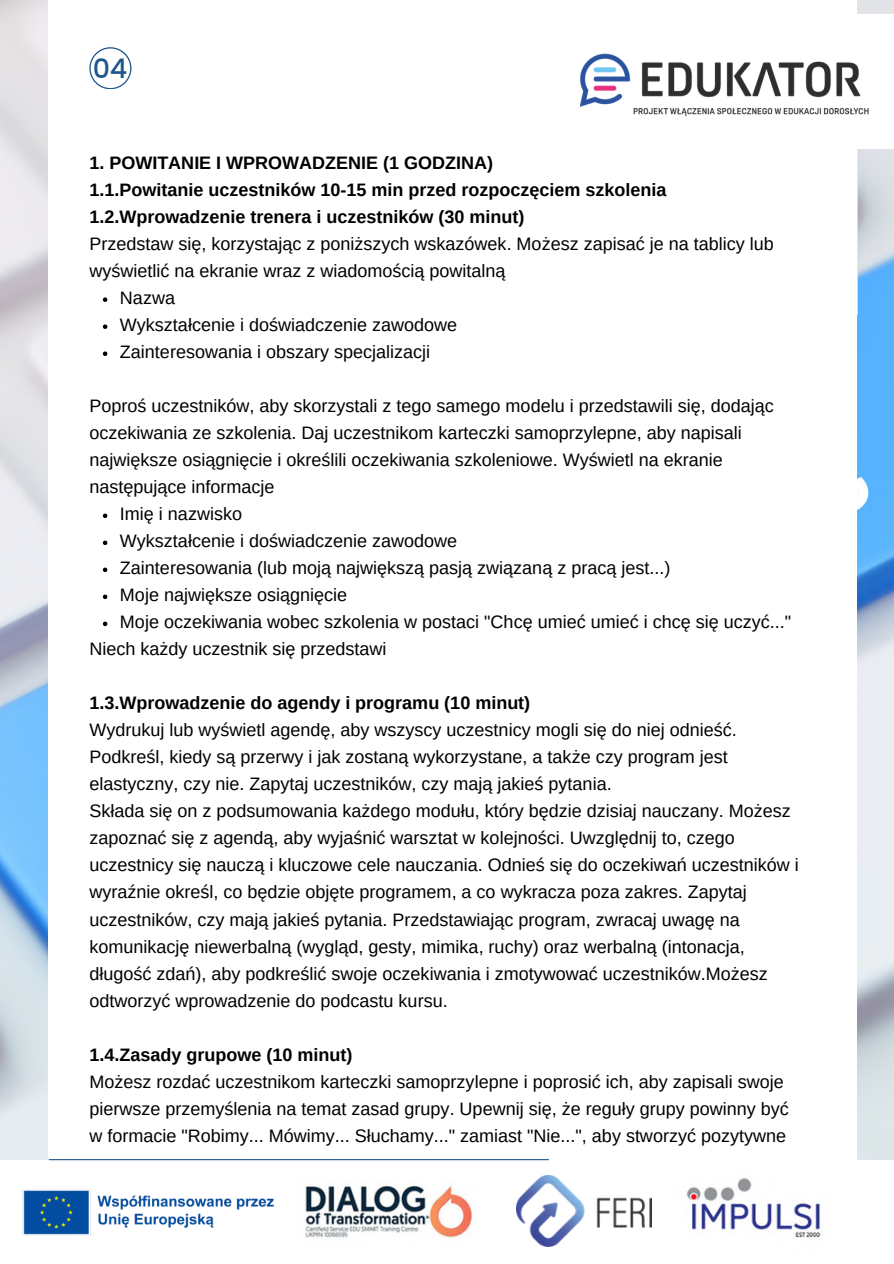
<style>
.page{position:relative;width:894px;height:1264px;background:#fff}
.page>*{position:absolute;margin:0;border:0;box-sizing:border-box;transform-origin:0 0}
.t1{font:500 27px "Poppins";color:#20578b}
.t2{font:18px/27px "Arimo";color:#000}
.t3{font:700 18px/27px "Arimo";color:#000}
</style>
<div class="page">
<img style="left:0;top:0;width:893px;height:1160px">
<div style="left:49px;top:0;width:808px;height:1263px;background:#fff"></div>
<svg style="left:103px;top:297px;width:4px;height:5px"></svg>
<svg style="left:103px;top:324px;width:4px;height:5px"></svg>
<svg style="left:103px;top:351px;width:4px;height:5px"></svg>
<svg style="left:103px;top:513px;width:4px;height:5px"></svg>
<svg style="left:103px;top:540px;width:4px;height:5px"></svg>
<svg style="left:103px;top:567px;width:4px;height:5px"></svg>
<svg style="left:103px;top:594px;width:4px;height:5px"></svg>
<svg style="left:103px;top:621px;width:4px;height:5px"></svg>
<img style="left:686px;top:1178px;width:135px;height:60px">
<img style="left:516px;top:1175px;width:135px;height:71px">
<img style="left:305px;top:1184px;width:168px;height:54px">
<hr style="left:49px;top:1159px;width:499px;height:1px;background:#20578b">
<svg style="left:89px;top:47px;width:42px;height:42px"></svg>
<div style="left:539px;top:14px;width:354px;height:134px;background:#fff"></div>
<img style="left:579px;top:53px;width:290px;height:64px">
<img style="left:22px;top:1189px;width:252px;height:47px">
<p class="t1" style="left:93px;top:53px;width:36px">04</p>
<p class="t3" style="left:89px;top:149px;width:578px">1. POWITANIE I WPROWADZENIE (1 GODZINA)<br>1.1.Powitanie uczestników 10-15 min przed rozpoczęciem szkolenia<br>1.2.Wprowadzenie trenera i uczestników (30 minut)</p>
<p class="t2" style="left:89px;top:230px;width:685px">Przedstaw się, korzystając z poniższych wskazówek. Możesz zapisać je na tablicy lub</p>
<p class="t2" style="left:89px;top:257px;width:417px">wyświetlić na ekranie wraz z wiadomością powitalną</p>
<p class="t2" style="left:120px;top:284px;width:57px">Nazwa</p>
<p class="t2" style="left:120px;top:311px;width:339px">Wykształcenie i doświadczenie zawodowe</p>
<p class="t2" style="left:120px;top:338px;width:311px">Zainteresowania i obszary specjalizacji</p>
<p class="t2" style="left:89px;top:392px;width:685px">Poproś uczestników, aby skorzystali z tego samego modelu i przedstawili się, dodając</p>
<p class="t2" style="left:89px;top:419px;width:653px">oczekiwania ze szkolenia. Daj uczestnikom karteczki samoprzylepne, aby napisali</p>
<p class="t2" style="left:89px;top:446px;width:634px">największe osiągnięcie i określili oczekiwania szkoleniowe. Wyświetl na ekranie</p>
<p class="t2" style="left:89px;top:473px;width:187px">następujące informacje</p>
<p class="t2" style="left:120px;top:500px;width:123px">Imię i nazwisko</p>
<p class="t2" style="left:120px;top:527px;width:339px">Wykształcenie i doświadczenie zawodowe</p>
<p class="t2" style="left:120px;top:554px;width:551px">Zainteresowania (lub moją największą pasją związaną z pracą jest...)</p>
<p class="t2" style="left:120px;top:581px;width:229px">Moje największe osiągnięcie</p>
<p class="t2" style="left:120px;top:608px;width:672px">Moje oczekiwania wobec szkolenia w postaci "Chcę umieć umieć i chcę się uczyć..."</p>
<p class="t2" style="left:89px;top:635px;width:298px">Niech każdy uczestnik się przedstawi</p>
<p class="t3" style="left:89px;top:689px;width:442px">1.3.Wprowadzenie do agendy i programu (10 minut)</p>
<p class="t2" style="left:89px;top:716px;width:710px">Wydrukuj lub wyświetl agendę, aby wszyscy uczestnicy mogli się do niej odnieść.<br>Podkreśl, kiedy są przerwy i jak zostaną wykorzystane, a także czy program jest elastyczny, czy nie. Zapytaj uczestników, czy mają jakieś pytania.<br>Składa się on z podsumowania każdego modułu, który będzie dzisiaj nauczany. Możesz zapoznać się z agendą, aby wyjaśnić warsztat w kolejności. Uwzględnij to, czego uczestnicy się nauczą i kluczowe cele nauczania. Odnieś się do oczekiwań uczestników i wyraźnie określ, co będzie objęte programem, a co wykracza poza zakres. Zapytaj uczestników, czy mają jakieś pytania. Przedstawiając program, zwracaj uwagę na komunikację niewerbalną (wygląd, gesty, mimika, ruchy) oraz werbalną (intonacja, długość zdań), aby podkreślić swoje oczekiwania i zmotywować uczestników.Możesz odtworzyć wprowadzenie do podcastu kursu.</p>
<p class="t3" style="left:89px;top:1040px;width:264px">1.4.Zasady grupowe (10 minut)</p>
<p class="t2" style="left:89px;top:1067px;width:700px">Możesz rozdać uczestnikom karteczki samoprzylepne i poprosić ich, aby zapisali swoje pierwsze przemyślenia na temat zasad grupy. Upewnij się, że reguły grupy powinny być w formacie "Robimy... Mówimy... Słuchamy..." zamiast "Nie...", aby stworzyć pozytywne</p>
</div>
